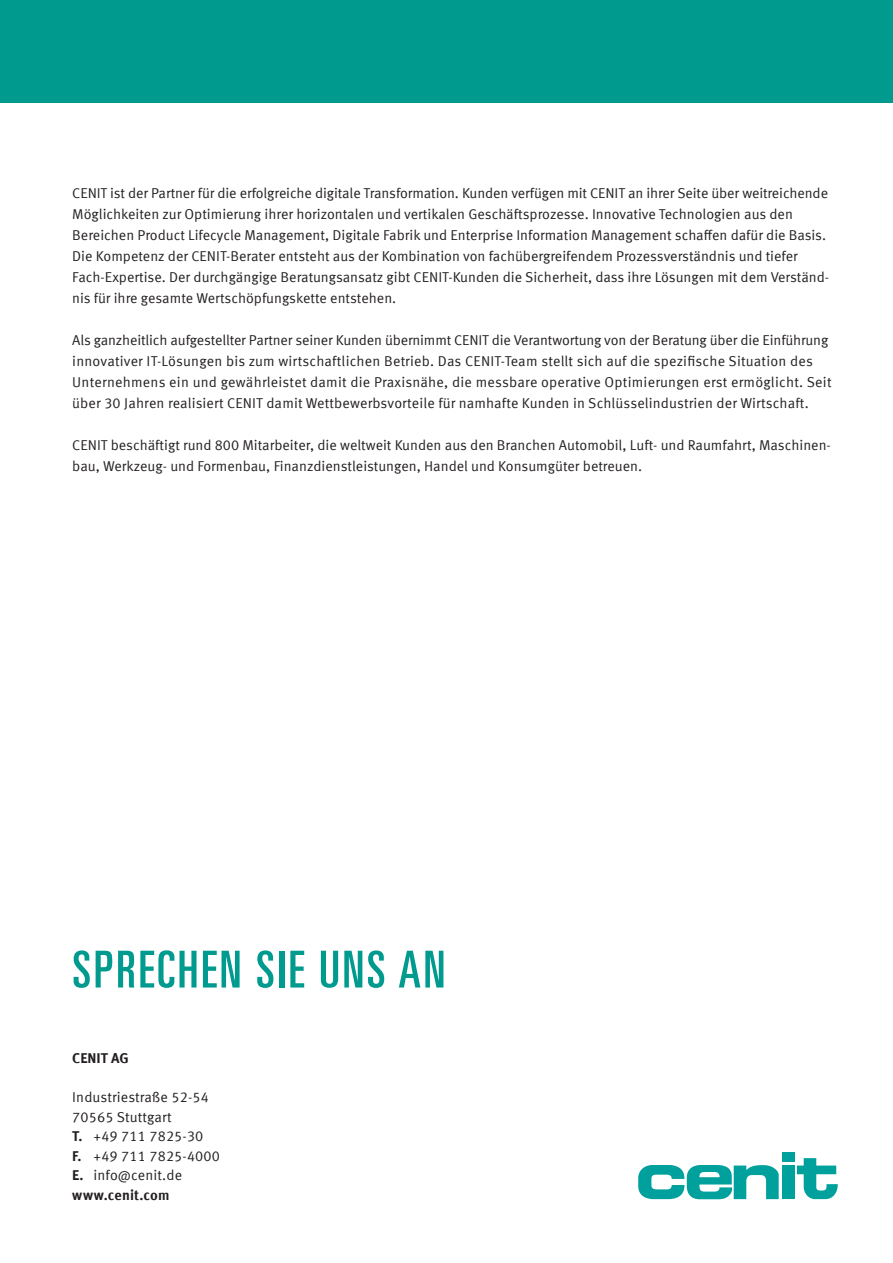
<style>
.page{position:relative;width:893px;height:1263px;background:#fff}
.page>*{position:absolute;margin:0;border:0;box-sizing:border-box;transform-origin:0 0}
.t1{font:51px "Univers LT Pro Ult Cond";letter-spacing:.05em;color:#009a8f}
.t2{font:14.25px/21px "Meta Offc Pro Norm";color:#231f20}
.t3{font:700 14.25px "Meta Offc Pro";color:#231f20}
.s1{font-family:"Meta Offc Pro";font-weight:700}
</style>
<div class="page">
<div style="left:0;top:0;width:893px;height:102px;background:#009a8f"></div>
<div style="left:782px;top:1152px;width:13px;height:9px;background:#00a19d"></div>
<div style="left:782px;top:1165px;width:13px;height:34px;background:#00a19d"></div>
<svg style="left:638px;top:1165px;width:141px;height:34px"></svg>
<svg style="left:797px;top:1158px;width:41px;height:41px"></svg>
<p class="t2" style="left:72px;top:182px;width:758px">CENIT ist der Partner für die erfolgreiche digitale Transformation. Kunden verfügen mit CENIT an ihrer Seite über weitreichende Möglichkeiten zur Optimierung ihrer horizontalen und vertikalen Geschäftsprozesse. Innovative Technologien aus den Bereichen Product Lifecycle Management, Digitale Fabrik und Enterprise Information Management schaffen dafür die Basis.<br>Die Kompetenz der CENIT-Berater entsteht aus der Kombination von fachübergreifendem Prozessverständnis und tiefer Fach-Expertise. Der durchgängige Beratungsansatz gibt CENIT-Kunden die Sicherheit, dass ihre Lösungen mit dem Verständ&shy;nis für ihre gesamte Wertschöpfungskette entstehen.</p>
<p class="t2" style="left:72px;top:329px;width:761px">Als ganzheitlich aufgestellter Partner seiner Kunden übernimmt CENIT die Verantwortung von der Beratung über die Einführung innovativer IT-Lösungen bis zum wirtschaftlichen Betrieb. Das CENIT-Team stellt sich auf die spezifische Situation des Unternehmens ein und gewährleistet damit die Praxisnähe, die messbare operative Optimierungen erst ermöglicht. Seit über 30 Jahren realisiert CENIT damit Wettbewerbsvorteile für namhafte Kunden in Schlüsselindustrien der Wirtschaft.</p>
<p class="t2" style="left:72px;top:434px;width:760px">CENIT beschäftigt rund 800 Mitarbeiter, die weltweit Kunden aus den Branchen Automobil, Luft- und Raumfahrt, Maschinen&shy;bau, Werkzeug- und Formenbau, Finanzdienstleistungen, Handel und Konsumgüter betreuen.</p>
<p class="t1" style="left:72px;top:934px;width:374px">SPRECHEN SIE UNS AN</p>
<p class="t3" style="left:72px;top:1047px;width:58px">CENIT AG</p>
<p class="t2" style="left:72px;top:1086px;width:138px">Industriestraße 52-54</p>
<p class="t2" style="left:72px;top:1105px;width:101px">70565 Stuttgart</p>
<p class="t2" style="left:72px;top:1125px;width:133px"><span class="s1">T.</span> +49 711 7825-30</p>
<p class="t2" style="left:72px;top:1144px;width:149px"><span class="s1">F.</span> +49 711 7825-4000</p>
<p class="t2" style="left:72px;top:1164px;width:111px"><span class="s1">E.</span> info@cenit.de</p>
<p class="t3" style="left:72px;top:1183px;width:99px">www.cenit.com</p>
</div>
